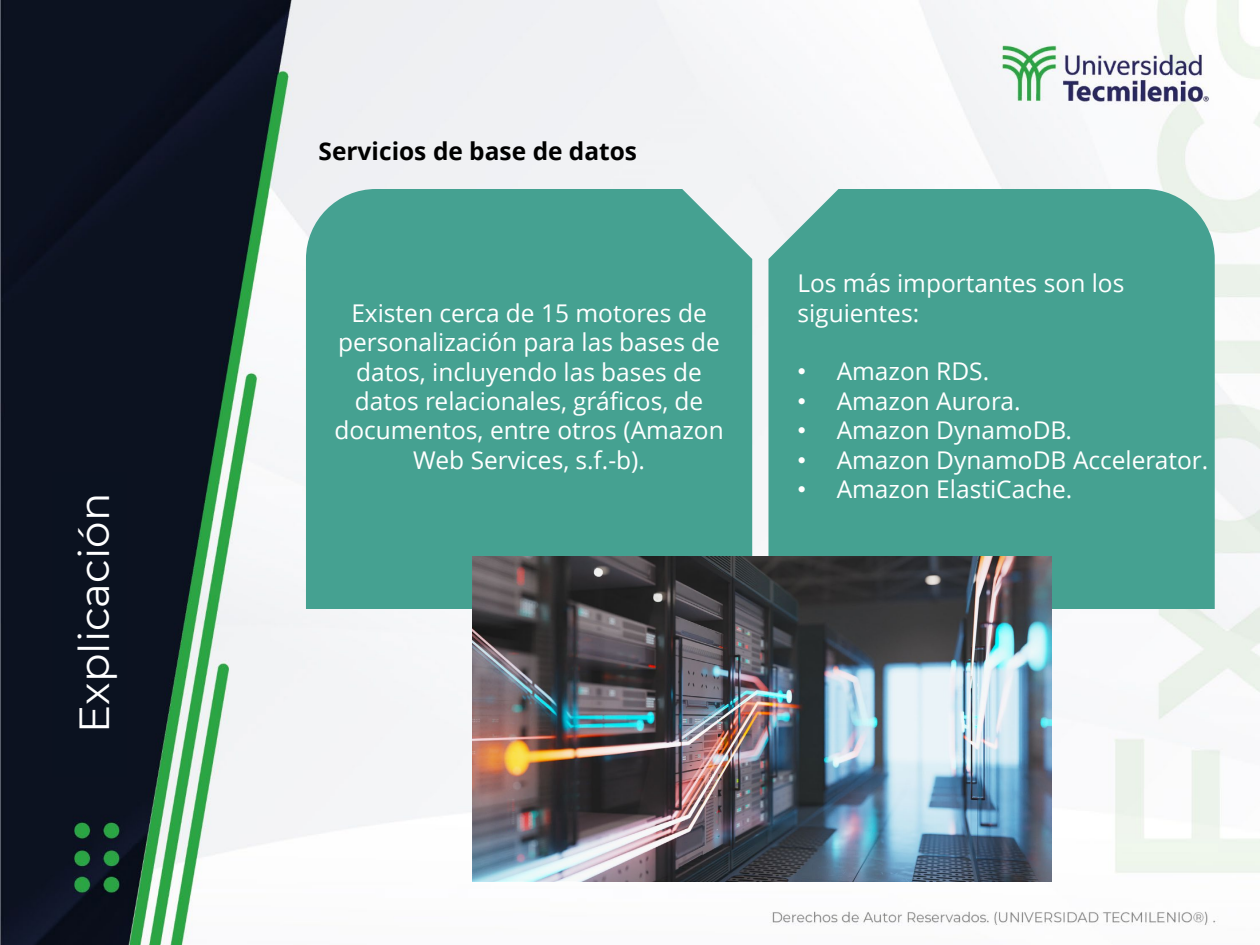
<style>
.page{position:relative;width:1260px;height:945px;background:#fff}
.page>*{position:absolute;margin:0;border:0;box-sizing:border-box;transform-origin:0 0}
.t1{font:42px "Montserrat";color:#fff}
.t2{font:24.5px/29.4px "Open Sans";color:#fff;text-align:center}
.t3{font:700 24.5px "Open Sans";color:#000}
.s1{font-family:"Arial"}
</style>
<div class="page">
<img style="left:0;top:0;width:1260px;height:945px">
<div style="left:52px;top:472px;width:75px;height:305px;background:#0b1220"></div>
<div style="left:306px;top:189px;width:446px;height:420px;background:#45a191"></div>
<div style="left:768px;top:189px;width:447px;height:420px;background:#45a191"></div>
<img style="left:473px;top:556px;width:578px;height:326px">
<h1 class="t1" style="left:65px;top:733px;width:241px;rotate:-90deg">Explicación</h1>
<p class="t3" style="left:319px;top:134px;width:320px">Servicios de base de datos</p>
<p class="t2" style="left:334px;top:298px;width:391px">Existen cerca de 15 motores de personalización para las bases de datos, incluyendo las bases de datos relacionales, gráficos, de documentos, entre otros (Amazon<br>Web Services, s.f.-b).</p>
<p class="t2" style="left:797px;top:268px;width:329px;text-align:left">Los más importantes son los siguientes:</p>
<p class="t2" style="left:797px;top:356px;width:193px"><span class="s1">•</span> Amazon RDS.</p>
<p class="t2" style="left:797px;top:386px;width:225px"><span class="s1">•</span> Amazon Aurora.</p>
<p class="t2" style="left:797px;top:415px;width:276px"><span class="s1">•</span> Amazon DynamoDB.</p>
<p class="t2" style="left:797px;top:444px;width:413px"><span class="s1">•</span> Amazon DynamoDB Accelerator.</p>
<p class="t2" style="left:797px;top:474px;width:276px"><span class="s1">•</span> Amazon ElastiCache.</p>
</div>
